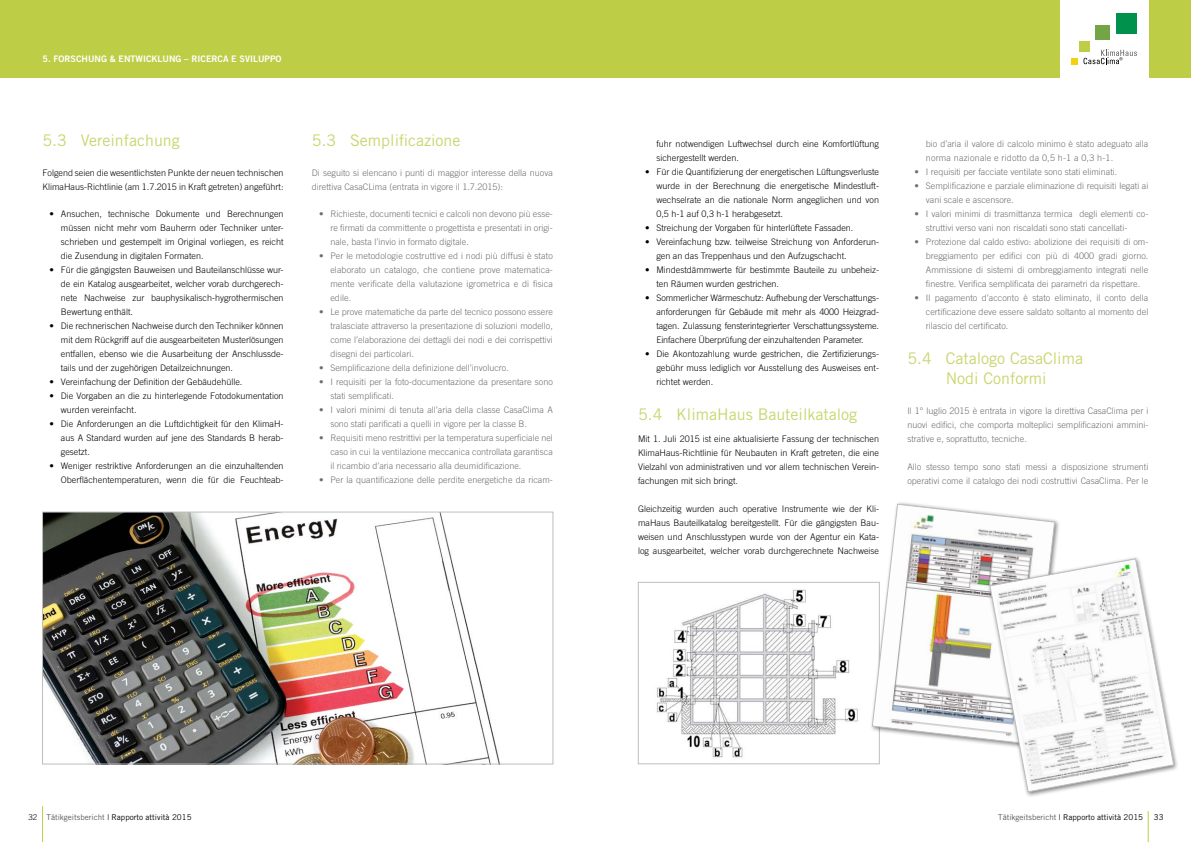
<style>
.page{position:relative;width:1191px;height:842px;background:#fff}
.page>*{position:absolute;margin:0;border:0;box-sizing:border-box;transform-origin:0 0}
.t1{font:16px/20px "Trade Gothic";color:#cad56e;text-align:center}
.t2{font:300 9px/14px "Trade Gothic";color:#000;text-align:justify}
.t3{font:300 9px/14px "Trade Gothic";color:#6d6e71}
.t4{font:9px "Trade Gothic Bold Two";color:#fff}
.t5{font:8px "Trade Gothic";color:#000}
.s1{font-weight:300}
.s2{color:#58595b}
</style>
<div class="page">
<div style="left:595px;top:0;width:596px;height:78px;background:#becd46"></div>
<div style="left:0;top:0;width:595px;height:78px;background:#becd46"></div>
<div style="left:1059px;top:0;width:89px;height:81px;background:#fff"></div>
<svg style="left:1071px;top:58px;width:6px;height:6px"></svg>
<div style="left:1079px;top:42px;width:10px;height:10px;background:#becd46"></div>
<div style="left:1095px;top:25px;width:14px;height:15px;background:#73a446"></div>
<div style="left:1116px;top:13px;width:21px;height:20px;background:#00924d"></div>
<svg style="left:1083px;top:49px;width:54px;height:15px"></svg>
<hr style="left:1148px;top:811px;width:1px;height:31px;background:#becd46">
<hr style="left:42px;top:806px;width:1px;height:36px;background:#becd46">
<img style="left:656px;top:589px;width:202px;height:169px">
<div style="left:638px;top:582px;width:241px;height:182px;border:1px solid #bcbec0"></div>
<div style="left:869px;top:501px;width:191px;height:249px;background:#000;opacity:.5"></div>
<svg style="left:871px;top:504px;width:184px;height:240px"></svg>
<img style="left:44px;top:514px;width:456px;height:248px">
<div style="left:42px;top:512px;width:511px;height:252px;border:1px solid #bcbec0"></div>
<div style="left:986px;top:556px;width:193px;height:242px;background:#000;opacity:.5"></div>
<svg style="left:989px;top:558px;width:185px;height:234px"></svg>
<p class="t4" style="left:43px;top:53px;width:240px">5. FORSCHUNG &amp; ENTWICKLUNG – RICERCA E SVILUPPO</p>
<h1 class="t1" style="left:43px;top:131px;width:139px">5.3 Vereinfachung</h1>
<p class="t2" style="left:43px;top:166px;width:242px">Folgend seien die wesentlichsten Punkte der neuen technischen<br>KlimaHaus-Richtlinie (am 1.7.2015 in Kraft getreten) angeführt:</p>
<p class="t2" style="left:61px;top:207px;width:224px;text-indent:-11px">• Ansuchen, technische Dokumente und Berechnungen müssen nicht mehr vom Bauherrn oder Techniker unter&shy;schrieben und gestempelt im Original vorliegen, es reicht die Zusendung in digitalen Formaten.</p>
<p class="t2" style="left:61px;top:263px;width:224px;text-indent:-11px">• Für die gängigsten Bauweisen und Bauteilanschlüsse wur&shy;de ein Katalog ausgearbeitet, welcher vorab durchgerech&shy;nete Nachweise zur bauphysikalisch-hygrothermischen Bewertung enthält.</p>
<p class="t2" style="left:61px;top:319px;width:224px;text-indent:-11px">• Die rechnerischen Nachweise durch den Techniker können mit dem Rückgriff auf die ausgearbeiteten Musterlösungen entfallen, ebenso wie die Ausarbeitung der Anschlussde&shy;tails und der zugehörigen Detailzeichnungen.</p>
<p class="t2" style="left:50px;top:375px;width:194px">• Vereinfachung der Definition der Gebäudehülle.</p>
<p class="t2" style="left:61px;top:389px;width:224px;text-indent:-11px">• Die Vorgaben an die zu hinterlegende Fotodokumentation wurden vereinfacht.</p>
<p class="t2" style="left:61px;top:417px;width:224px;text-indent:-11px">• Die Anforderungen an die Luftdichtigkeit für den KlimaH&shy;aus A Standard wurden auf jene des Standards B herab&shy;gesetzt.</p>
<p class="t2" style="left:50px;top:459px;width:235px;text-align:right">• Weniger restriktive Anforderungen an die einzuhaltenden<br>Oberflächentemperaturen, wenn die für die Feuchteab-</p>
<h1 class="t1" style="left:312px;top:131px;width:150px">5.3 Semplificazione</h1>
<p class="t3" style="left:312px;top:166px;width:242px">Di seguito si elencano i punti di maggior interesse della nuova direttiva CasaCLima (entrata in vigore il 1.7.2015):</p>
<p class="t3" style="left:330px;top:207px;width:224px;text-align:justify;text-indent:-11px">• Richieste, documenti tecnici e calcoli non devono più esse&shy;re firmati da committente o progettista e presentati in origi&shy;nale, basta l’invio in formato digitale.</p>
<p class="t3" style="left:330px;top:249px;width:224px;text-align:justify;text-indent:-11px">• Per le metodologie costruttive ed i nodi più diffusi è stato elaborato un catalogo, che contiene prove matematica&shy;mente verificate della valutazione igrometrica e di fisica edile.</p>
<p class="t3" style="left:330px;top:305px;width:224px;text-align:justify;text-indent:-11px">• Le prove matematiche da parte del tecnico possono essere tralasciate attraverso la presentazione di soluzioni modello, come l’elaborazione dei dettagli dei nodi e dei corrispettivi disegni dei particolari.</p>
<p class="t3" style="left:319px;top:361px;width:191px">• Semplificazione della definizione dell’involucro.</p>
<p class="t3" style="left:330px;top:375px;width:224px;text-indent:-11px">• I requisiti per la foto-documentazione da presentare sono stati semplificati.</p>
<p class="t3" style="left:330px;top:403px;width:224px;text-indent:-11px">• I valori minimi di tenuta all’aria della classe CasaClima A sono stati parificati a quelli in vigore per la classe B.</p>
<p class="t3" style="left:330px;top:431px;width:224px;text-align:justify;text-indent:-11px">• Requisiti meno restrittivi per la temperatura superficiale nel caso in cui la ventilazione meccanica controllata garantisca il ricambio d’aria necessario alla deumidificazione.</p>
<p class="t3" style="left:319px;top:473px;width:235px">• Per la quantificazione delle perdite energetiche da ricam-</p>
<p class="t2" style="left:656px;top:137px;width:224px">fuhr notwendigen Luftwechsel durch eine Komfortlüftung sichergestellt werden.</p>
<p class="t2" style="left:656px;top:165px;width:224px;text-indent:-11px">• Für die Quantifizierung der energetischen Lüftungsverluste wurde in der Berechnung die energetische Mindestluft&shy;wechselrate an die nationale Norm angeglichen und von 0,5 h-1 auf 0,3 h-1 herabgesetzt.</p>
<p class="t2" style="left:645px;top:221px;width:210px">• Streichung der Vorgaben für hinterlüftete Fassaden.</p>
<p class="t2" style="left:656px;top:235px;width:224px;text-indent:-11px">• Vereinfachung bzw. teilweise Streichung von Anforderun&shy;gen an das Treppenhaus und den Aufzugschacht.</p>
<p class="t2" style="left:656px;top:263px;width:224px;text-indent:-11px">• Mindestdämmwerte für bestimmte Bauteile zu unbeheiz&shy;ten Räumen wurden gestrichen.</p>
<p class="t2" style="left:656px;top:291px;width:224px;text-indent:-11px">• Sommerlicher Wärmeschutz: Aufhebung der Verschattungs&shy;anforderungen für Gebäude mit mehr als 4000 Heizgrad&shy;tagen. Zulassung fensterintegrierter Verschattungssysteme.<br>Einfachere Überprüfung der einzuhaltenden Parameter.</p>
<p class="t2" style="left:656px;top:347px;width:224px;text-indent:-11px">• Die Akontozahlung wurde gestrichen, die Zertifizierungs&shy;gebühr muss lediglich vor Ausstellung des Ausweises ent&shy;richtet werden.</p>
<h1 class="t1" style="left:638px;top:404px;width:221px">5.4 KlimaHaus Bauteilkatalog</h1>
<p class="t2" style="left:638px;top:432px;width:242px">Mit 1. Juli 2015 ist eine aktualisierte Fassung der technischen KlimaHaus-Richtlinie für Neubauten in Kraft getreten, die eine Vielzahl von administrativen und vor allem technischen Verein&shy;fachungen mit sich bringt.</p>
<p class="t2" style="left:638px;top:502px;width:242px">Gleichzeitig wurden auch operative Instrumente wie der Kli&shy;maHaus Bauteilkatalog bereitgestellt. Für die gängigsten Bau&shy;weisen und Anschlusstypen wurde von der Agentur ein Kata&shy;log ausgearbeitet, welcher vorab durchgerechnete Nachweise</p>
<p class="t3" style="left:926px;top:137px;width:224px">bio d’aria il valore di calcolo minimo è stato adeguato alla norma nazionale e ridotto da 0,5 h-1 a 0,3 h-1.</p>
<p class="t3" style="left:914px;top:165px;width:204px">• I requisiti per facciate ventilate sono stati eliminati.</p>
<p class="t3" style="left:926px;top:179px;width:224px;text-indent:-11px">• Semplificazione e parziale eliminazione di requisiti legati ai vani scale e ascensore.</p>
<p class="t3" style="left:926px;top:207px;width:224px;text-indent:-11px">• I valori minimi di trasmittanza termica degli elementi co&shy;struttivi verso vani non riscaldati sono stati cancellati-</p>
<p class="t3" style="left:926px;top:235px;width:224px;text-align:justify;text-indent:-11px">• Protezione dal caldo estivo: abolizione dei requisiti di om&shy;breggiamento per edifici con più di 4000 gradi giorno.<br>Ammissione di sistemi di ombreggiamento integrati nelle finestre. Verifica semplificata dei parametri da rispettare.</p>
<p class="t3" style="left:926px;top:291px;width:224px;text-align:justify;text-indent:-11px">• Il pagamento d’acconto è stato eliminato, il conto della certificazione deve essere saldato soltanto al momento del rilascio del certificato.</p>
<h1 class="t1" style="left:907px;top:348px;width:177px">5.4 Catalogo CasaClima<br>Nodi Conformi</h1>
<p class="t3" style="left:907px;top:404px;width:242px;text-align:justify">Il 1° luglio 2015 è entrata in vigore la direttiva CasaClima per i nuovi edifici, che comporta molteplici semplificazioni ammini&shy;strative e, soprattutto, tecniche.</p>
<p class="t3" style="left:907px;top:460px;width:242px">Allo stesso tempo sono stati messi a disposizione strumenti operativi come il catalogo dei nodi costruttivi CasaClima. Per le</p>
<p class="t5" style="left:29px;top:812px;width:164px"><span class="s1">32</span> <span class="s2">Tätikgeitsbericht</span> | Rapporto attività 2015</p>
<p class="t5" style="left:998px;top:812px;width:146px"><span class="s2">Tätikgeitsbericht</span> | Rapporto attività 2015</p>
<p class="t5" style="left:1154px;top:812px;width:11px">33</p>
</div>
